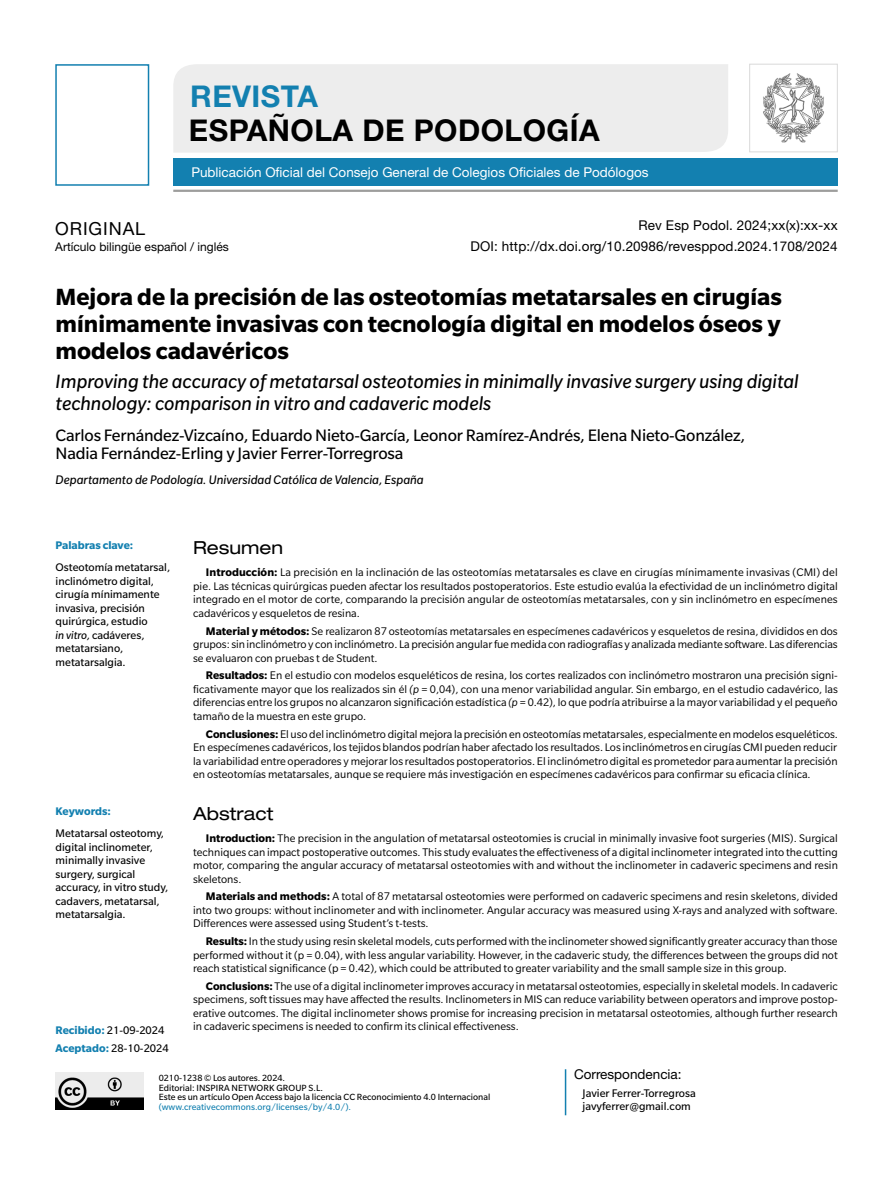
<style>
.page{position:relative;width:893px;height:1191px;background:#fff}
.page>*{position:absolute;margin:0;border:0;box-sizing:border-box;transform-origin:0 0}
.t1{font:700 30px "Helvetica Neue LT Std";letter-spacing:.015em;color:#000}
.t2{font:700 30px "Helvetica Neue LT Std";letter-spacing:.015em;color:#1380b0}
.t3{font:700 25.5px/27px "Slate Pro";color:#000;text-align:justify}
.t4{font:italic 21px/22.5px "Slate Pro";color:#000}
.t5{font:18px/18px "Slate Pro";letter-spacing:-.01em;color:#000}
.t6{font:expanded 18px "Helvetica Neue LT Std";color:#000}
.t7{font:18px "Helvetica Neue LT Std";letter-spacing:.05em;color:#000}
.t8{font:13.5px "Helvetica Neue LT Std";letter-spacing:.01em;color:#000}
.t9{font:13.5px "Helvetica Neue LT Std";color:#fff}
.t10{font:italic 13.5px "Slate Pro";color:#000}
.t11{font:12px/13.5px "Slate Pro";color:#000;text-align:justify}
.t12{font:12px/13.5px "Slate Pro";color:#000}
.t13{font:12px "Helvetica Neue LT Std";color:#000}
.t14{font:700 12px "Slate Pro";color:#1380b0}
.t15{font:9.75px/9.8px "Slate Pro";color:#000}
.t16{font:9.75px "Slate Pro";color:#1380b0}
.s1{font-style:italic}
.s2{font-weight:700;color:#1380b0}
.s3{font-weight:700}
</style>
<div class="page">
<div style="left:173px;top:158px;width:665px;height:28px;background:#1380b0"></div>
<hr style="left:173px;top:190px;width:665px;height:2px;background:#9d9d9c">
<div style="left:173px;top:64px;width:555px;height:89px;background:#ededed"></div>
<div style="left:55px;top:64px;width:94px;height:122px;border:2px solid #1380b0"></div>
<hr style="left:565px;top:1069px;width:1px;height:46px;background:#1380b0">
<img style="left:55px;top:1072px;width:89px;height:38px">
<img style="left:763px;top:73px;width:61px;height:70px">
<div style="left:749px;top:64px;width:89px;height:88px;border:1px solid #dadada"></div>
<h1 class="t2" style="left:190px;top:78px;width:129px">REVISTA</h1>
<h1 class="t1" style="left:189px;top:112px;width:412px">ESPAÑOLA DE PODOLOGÍA</h1>
<h3 class="t7" style="left:55px;top:217px;width:91px">ORIGINAL</h3>
<p class="t9" style="left:191px;top:164px;width:459px">Publicación Oficial del Consejo General de Colegios Oficiales de Podólogos</p>
<p class="t8" style="left:638px;top:218px;width:201px">Rev Esp Podol. 2024;xx(x):xx-xx</p>
<p class="t13" style="left:55px;top:239px;width:175px">Artículo bilingüe español / inglés</p>
<p class="t8" style="left:470px;top:238px;width:369px">DOI: http://dx.doi.org/10.20986/revesppod.2024.1708/2024</p>
<h2 class="t3" style="left:56px;top:283px;width:728px">Mejora de la precisión de las osteotomías metatarsales en cirugías mínimamente invasivas con tecnología digital en modelos óseos y modelos cadavéricos</h2>
<h3 class="t4" style="left:56px;top:369px;width:745px">Improving the accuracy of metatarsal osteotomies in minimally invasive surgery using digital technology: comparison in vitro and cadaveric models</h3>
<h3 class="t5" style="left:56px;top:426px;width:691px">Carlos Fernández-Vizcaíno, Eduardo Nieto-García, Leonor Ramírez-Andrés, Elena Nieto-González,<br>Nadia Fernández-Erling y Javier Ferrer-Torregrosa</h3>
<p class="t10" style="left:56px;top:472px;width:370px">Departamento de Podología. Universidad Católica de Valencia, España</p>
<p class="t14" style="left:56px;top:539px;width:79px">Palabras clave:</p>
<p class="t12" style="left:56px;top:560px;width:116px">Osteotomía metatarsal, inclinómetro digital, cirugía mínimamente invasiva, precisión quirúrgica, estudio<br><span class="s1">in vitro,</span> cadáveres, metatarsiano, metatarsalgia.</p>
<p class="t14" style="left:56px;top:804px;width:57px">Keywords:</p>
<p class="t12" style="left:56px;top:826px;width:114px">Metatarsal osteotomy, digital inclinometer, minimally invasive surgery, surgical accuracy, in vitro study, cadavers, metatarsal, metatarsalgia.</p>
<p class="t12" style="left:56px;top:1021px;width:115px;line-height:17.7px"><span class="s2">Recibido:</span> 21-09-2024<br><span class="s2">Aceptado:</span> 28-10-2024</p>
<h3 class="t6" style="left:193px;top:537px;width:92px">Resumen</h3>
<p class="t11" style="left:193px;top:565px;width:646px;text-indent:13px"><span class="s3">Introducción:</span> La precisión en la inclinación de las osteotomías metatarsales es clave en cirugías mínimamente invasivas (CMI) del pie. Las técnicas quirúrgicas pueden afectar los resultados postoperatorios. Este estudio evalúa la efectividad de un inclinómetro digital integrado en el motor de corte, comparando la precisión angular de osteotomías metatarsales, con y sin inclinómetro en especímenes cadavéricos y esqueletos de resina.</p>
<p class="t11" style="left:193px;top:624px;width:646px;text-indent:13px"><span class="s3">Material y métodos:</span> Se realizaron 87 osteotomías metatarsales en especímenes cadavéricos y esqueletos de resina, divididos en dos grupos: sin inclinómetro y con inclinómetro. La precisión angular fue medida con radiografías y analizada mediante software. Las diferencias se evaluaron con pruebas t de Student.</p>
<p class="t11" style="left:193px;top:668px;width:646px;text-indent:13px"><span class="s3">Resultados:</span> En el estudio con modelos esqueléticos de resina, los cortes realizados con inclinómetro mostraron una precisión signi&shy;ficativamente mayor que los realizados sin él <span class="s1">(p</span> = 0,04), con una menor variabilidad angular. Sin embargo, en el estudio cadavérico, las diferencias entre los grupos no alcanzaron significación estadística <span class="s1">(p</span> = 0.42), lo que podría atribuirse a la mayor variabilidad y el pequeño tamaño de la muestra en este grupo.</p>
<p class="t11" style="left:193px;top:727px;width:646px;text-indent:13px"><span class="s3">Conclusiones:</span> El uso del inclinómetro digital mejora la precisión en osteotomías metatarsales, especialmente en modelos esqueléticos.<br>En especímenes cadavéricos, los tejidos blandos podrían haber afectado los resultados. Los inclinómetros en cirugías CMI pueden reducir la variabilidad entre operadores y mejorar los resultados postoperatorios. El inclinómetro digital es prometedor para aumentar la precisión en osteotomías metatarsales, aunque se requiere más investigación en especímenes cadavéricos para confirmar su eficacia clínica.</p>
<h3 class="t6" style="left:193px;top:802px;width:82px">Abstract</h3>
<p class="t11" style="left:193px;top:831px;width:646px;text-indent:13px"><span class="s3">Introduction:</span> The precision in the angulation of metatarsal osteotomies is crucial in minimally invasive foot surgeries (MIS). Surgical techniques can impact postoperative outcomes. This study evaluates the effectiveness of a digital inclinometer integrated into the cutting motor, comparing the angular accuracy of metatarsal osteotomies with and without the inclinometer in cadaveric specimens and resin skeletons.</p>
<p class="t11" style="left:193px;top:889px;width:646px;text-indent:13px"><span class="s3">Materials and methods:</span> A total of 87 metatarsal osteotomies were performed on cadaveric specimens and resin skeletons, divided into two groups: without inclinometer and with inclinometer. Angular accuracy was measured using X-rays and analyzed with software.<br>Differences were assessed using Student’s t-tests.</p>
<p class="t11" style="left:193px;top:934px;width:646px;text-indent:13px"><span class="s3">Results:</span> In the study using resin skeletal models, cuts performed with the inclinometer showed significantly greater accuracy than those performed without it (p = 0.04), with less angular variability. However, in the cadaveric study, the differences between the groups did not reach statistical significance (p = 0.42), which could be attributed to greater variability and the small sample size in this group.</p>
<p class="t11" style="left:193px;top:979px;width:646px;text-indent:13px"><span class="s3">Conclusions:</span> The use of a digital inclinometer improves accuracy in metatarsal osteotomies, especially in skeletal models. In cadaveric specimens, soft tissues may have affected the results. Inclinometers in MIS can reduce variability between operators and improve postop&shy;erative outcomes. The digital inclinometer shows promise for increasing precision in metatarsal osteotomies, although further research in cadaveric specimens is needed to confirm its clinical effectiveness.</p>
<p class="t15" style="left:159px;top:1072px;width:333px">0210-1238 © Los autores. 2024.<br>Editorial: INSPIRA NETWORK GROUP S.L.<br>Este es un artículo Open Access bajo la licencia CC Reconocimiento 4.0 Internacional</p>
<p class="t16" style="left:159px;top:1102px;width:194px">(www.creativecommons.org/licenses/by/4.0/).</p>
<p class="t8" style="left:574px;top:1066px;width:109px">Correspondencia:</p>
<p class="t12" style="left:583px;top:1086px;width:115px">Javier Ferrer-Torregrosa javyferrer@gmail.com</p>
</div>
